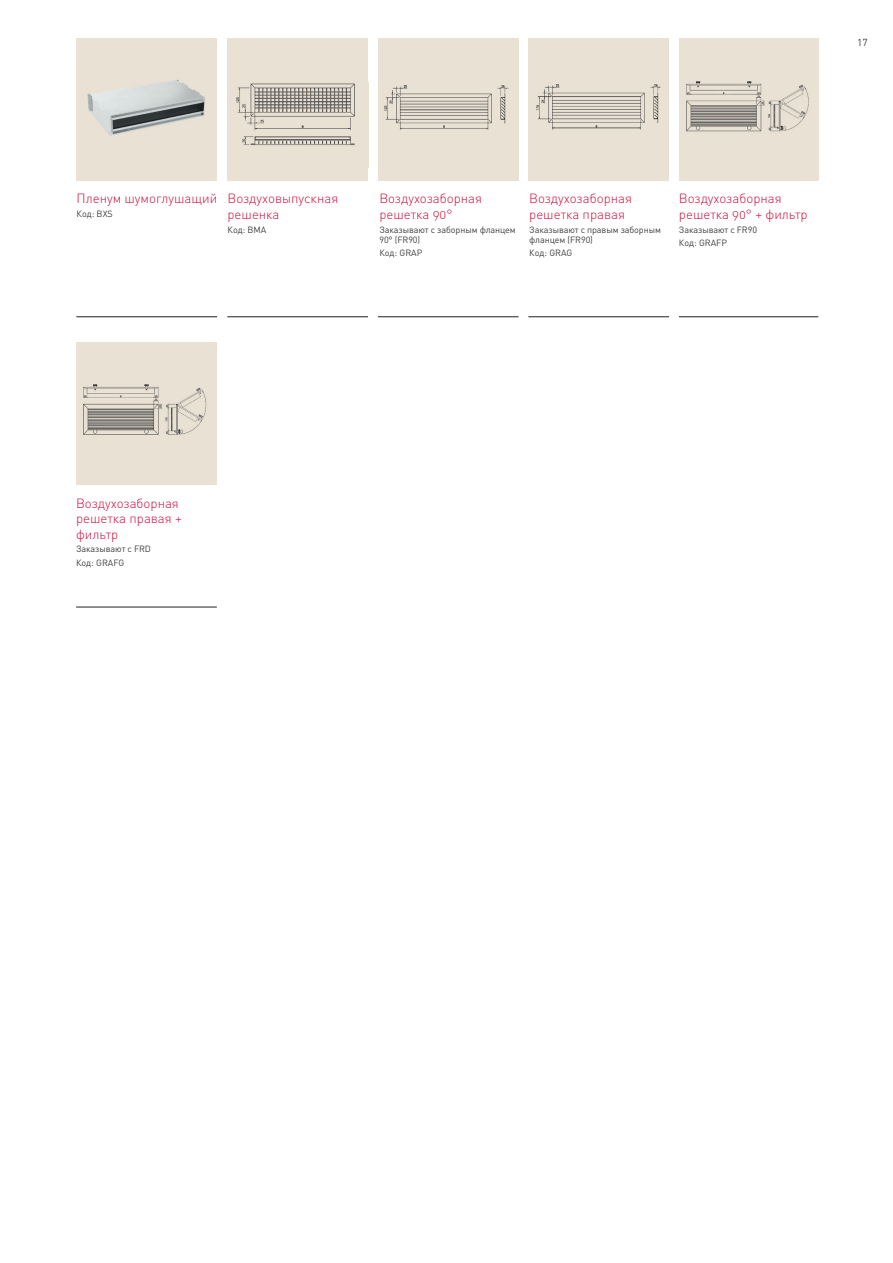
<style>
.page{position:relative;width:893px;height:1263px;background:#fff}
.page>*{position:absolute;margin:0;border:0;box-sizing:border-box;transform-origin:0 0}
.t1{font:300 13.2px/15.6px "DIN Pro";color:#cd123d}
.t2{font:10.05px "DIN Pro";color:#3e3e3f}
.t3{font:9px/10.2px "DIN Pro";letter-spacing:-.01em;color:#3e3e3f}
</style>
<div class="page">
<div style="left:227px;top:38px;width:141px;height:143px;background:#e9e1d4"></div>
<hr style="left:227px;top:316px;width:141px;height:1px;background:#231f20">
<div style="left:378px;top:38px;width:141px;height:143px;background:#e9e1d4"></div>
<hr style="left:378px;top:316px;width:141px;height:1px;background:#231f20">
<div style="left:528px;top:38px;width:141px;height:143px;background:#e9e1d4"></div>
<hr style="left:528px;top:316px;width:141px;height:1px;background:#231f20">
<div style="left:679px;top:38px;width:139px;height:143px;background:#e9e1d4"></div>
<hr style="left:679px;top:316px;width:139px;height:1px;background:#231f20">
<div style="left:76px;top:38px;width:141px;height:143px;background:#e9e1d4"></div>
<hr style="left:76px;top:316px;width:141px;height:1px;background:#231f20">
<div style="left:76px;top:342px;width:141px;height:143px;background:#e9e1d4"></div>
<hr style="left:76px;top:607px;width:141px;height:1px;background:#231f20">
<img style="left:87px;top:79px;width:118px;height:57px">
<img style="left:236px;top:83px;width:133px;height:85px">
<img style="left:385px;top:85px;width:123px;height:45px">
<img style="left:537px;top:85px;width:124px;height:45px">
<img style="left:687px;top:82px;width:122px;height:50px">
<img style="left:83px;top:385px;width:124px;height:50px">
<p class="t2" style="left:857px;top:35px;width:12px">17</p>
<p class="t1" style="left:77px;top:190px;width:142px">Пленум шумоглушащий</p>
<p class="t3" style="left:77px;top:208px;width:38px">Код: BXS</p>
<p class="t1" style="left:228px;top:190px;width:112px">Воздуховыпускная решенка</p>
<p class="t3" style="left:228px;top:224px;width:40px">Код: BMA</p>
<p class="t1" style="left:379px;top:190px;width:104px">Воздухозаборная решетка 90°</p>
<p class="t3" style="left:379px;top:224px;width:138px">Заказывают с заборным фланцем<br>90° (FR90)</p>
<p class="t3" style="left:379px;top:248px;width:45px">Код: GRAP</p>
<p class="t1" style="left:529px;top:190px;width:104px">Воздухозаборная решетка правая</p>
<p class="t3" style="left:529px;top:224px;width:133px">Заказывают с правым заборным фланцем (FR90)</p>
<p class="t3" style="left:529px;top:248px;width:45px">Код: GRAG</p>
<p class="t1" style="left:679px;top:190px;width:130px">Воздухозаборная решетка 90° + фильтр</p>
<p class="t3" style="left:679px;top:222px;width:80px;line-height:13.6px">Заказывают с FR90<br>Код: GRAFP</p>
<p class="t1" style="left:76px;top:494px;width:107px">Воздухозаборная решетка правая + фильтр</p>
<p class="t3" style="left:76px;top:542px;width:76px;line-height:13.6px">Заказывают с FRD<br>Код: GRAFG</p>
</div>
